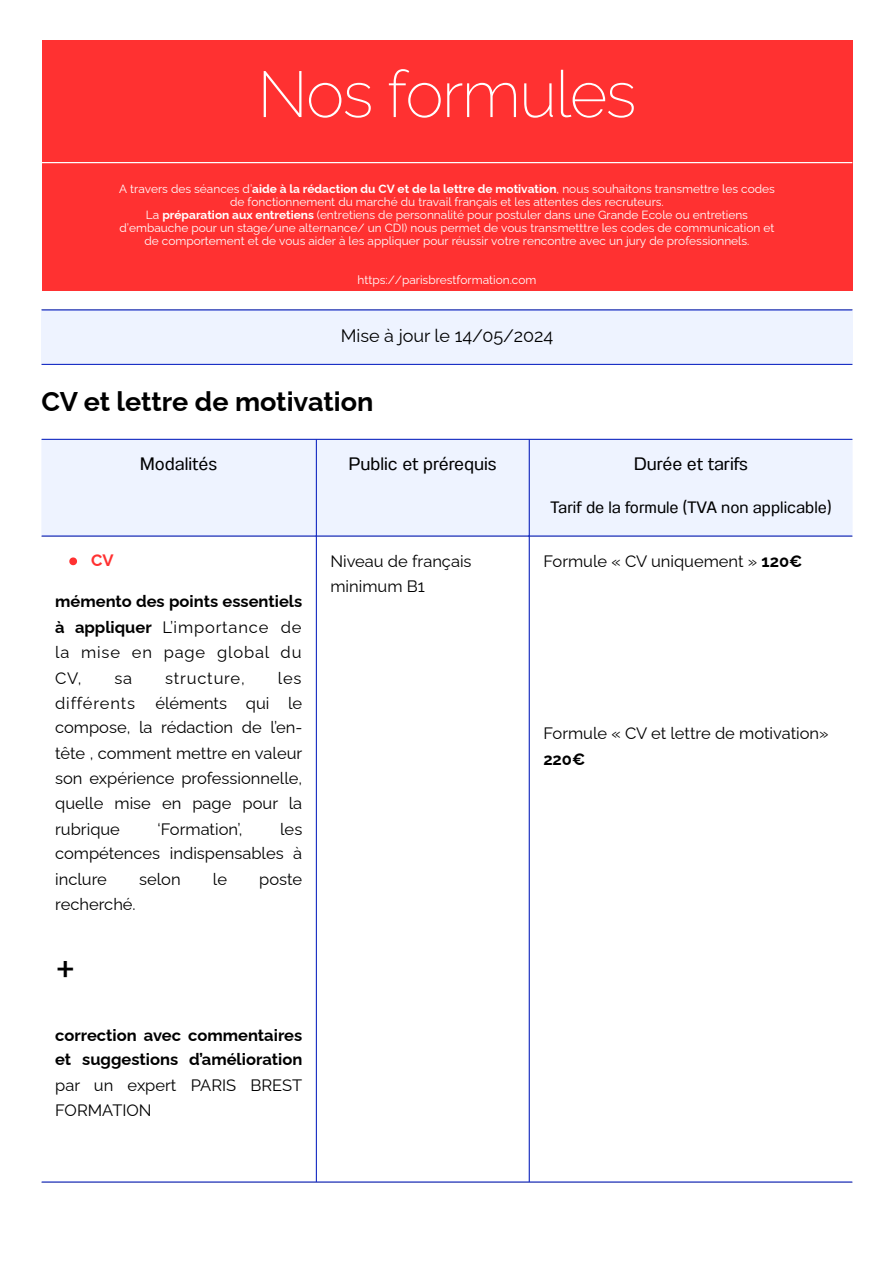
<style>
.page{position:relative;width:894px;height:1263px;background:#fff}
.page>*{position:absolute;margin:0;border:0;box-sizing:border-box;transform-origin:0 0}
.t1{font:200 64.8px "Raleway";letter-spacing:-.025em;color:#fff}
.t2{font:49.5px "Raleway";color:#000}
.t3{font:700 27px "Raleway";color:#000}
.t4{font:18px "Anantason";color:#000}
.t5{font:18px "Raleway";color:#000}
.t6{font:16.5px/25.2px "Raleway";color:#000;text-align:justify}
.t7{font:700 16.5px/25.2px "Raleway";color:#000;text-align:justify}
.t8{font:16.5px "Anantason";color:#000}
.t9{font:16.5px "Raleway";letter-spacing:.05em;color:#000}
.t10{font:700 16.5px "Raleway";color:#ff3131}
.t11{font:11.85px/12.9px "Raleway";color:#fff;text-align:center}
.s1{font-weight:700}
.s2{font-weight:400}
</style>
<div class="page">
<div style="left:42px;top:40px;width:810px;height:251px;background:#ff3131"></div>
<hr style="left:42px;top:162px;width:810px;height:1px;background:#fff">
<div style="left:42px;top:310px;width:810px;height:55px;background:#eef3ff"></div>
<hr style="left:42px;top:309px;width:810px;height:2px;background:#182ec6">
<hr style="left:42px;top:364px;width:810px;height:1px;background:#182ec6">
<div style="left:42px;top:440px;width:810px;height:95px;background:#eef3ff"></div>
<svg style="left:69px;top:557px;width:8px;height:8px"></svg>
<hr style="left:316px;top:440px;width:1px;height:741px;background:#182ec6">
<hr style="left:528px;top:440px;width:1px;height:741px;background:#182ec6">
<hr style="left:42px;top:439px;width:810px;height:1px;background:#182ec6">
<hr style="left:42px;top:535px;width:810px;height:2px;background:#182ec6">
<hr style="left:42px;top:1181px;width:810px;height:1px;background:#182ec6">
<p class="t1" style="left:257px;top:56px;width:380px">Nos formules</p>
<p class="t11" style="left:119px;top:182px;width:657px">A travers des séances d’<span class="s1">aide à la rédaction du CV et de la lettre de motivation</span>, nous souhaitons transmettre les codes de fonctionnement du marché du travail français et les attentes des recruteurs.</p>
<p class="t11" style="left:119px;top:208px;width:656px">La <span class="s1">préparation aux entretiens</span> (entretiens de personnalité pour postuler dans une Grande Ecole ou entretiens d’embauche pour un stage/une alternance/ un CDI) nous permet de vous transmetttre les codes de communication et de comportement et de vous aider à les appliquer pour réussir votre rencontre avec un jury de professionnels.</p>
<p class="t11" style="left:357px;top:273px;width:180px">https://parisbrestformation.com</p>
<p class="t5" style="left:340px;top:325px;width:214px">Mise à jour le 14/05/2024</p>
<h1 class="t3" style="left:42px;top:385px;width:333px">CV et lettre de motivation</h1>
<p class="t4" style="left:140px;top:454px;width:78px">Modalités</p>
<p class="t4" style="left:349px;top:454px;width:149px">Public et prérequis</p>
<h1 class="t4" style="left:634px;top:454px;width:115px">Durée et tarifs</h1>
<p class="t8" style="left:550px;top:498px;width:283px">Tarif de la formule (TVA non applicable)</p>
<p class="t10" style="left:91px;top:550px;width:24px">CV</p>
<p class="t6" style="left:330px;top:549px;width:143px;line-height:24.8px">Niveau de français minimum B1</p>
<p class="t6" style="left:543px;top:548px;width:260px">Formule « CV uniquement » <span class="s1">120€</span></p>
<h2 class="t6" style="left:55px;top:589px;width:248px"><span class="s1">mémento des points essentiels à appliquer</span> L’importance de la mise en page global du CV,</h2>
<h2 class="t6" style="left:55px;top:665px;width:248px;text-indent:222px">les différents éléments qui le compose, la rédaction de l’en&shy;tête , comment mettre en valeur son expérience professionnelle, quelle mise en page pour la rubrique</h2>
<h2 class="t6" style="left:114px;top:665px;width:19px">sa</h2>
<h2 class="t9" style="left:165px;top:668px;width:81px">structure,</h2>
<h2 class="t6" style="left:55px;top:816px;width:248px;text-indent:225px">les compétences indispensables à inclure</h2>
<h2 class="t6" style="left:157px;top:816px;width:87px">‘Formation’,</h2>
<h2 class="t6" style="left:139px;top:867px;width:43px">selon</h2>
<h2 class="t6" style="left:213px;top:867px;width:16px">le</h2>
<h2 class="t6" style="left:259px;top:867px;width:45px">poste</h2>
<h2 class="t6" style="left:55px;top:892px;width:82px">recherché.</h2>
<h1 class="t2" style="left:55px;top:940px;width:22px">+</h1>
<h2 class="t7" style="left:55px;top:1022px;width:248px">correction avec commentaires et suggestions d’amélioration <span class="s2">par un expert PARIS BREST FORMATION</span></h2>
<p class="t6" style="left:543px;top:720px;width:287px;line-height:26px">Formule « CV et lettre de motivation»<br><span class="s1">220€</span></p>
</div>
